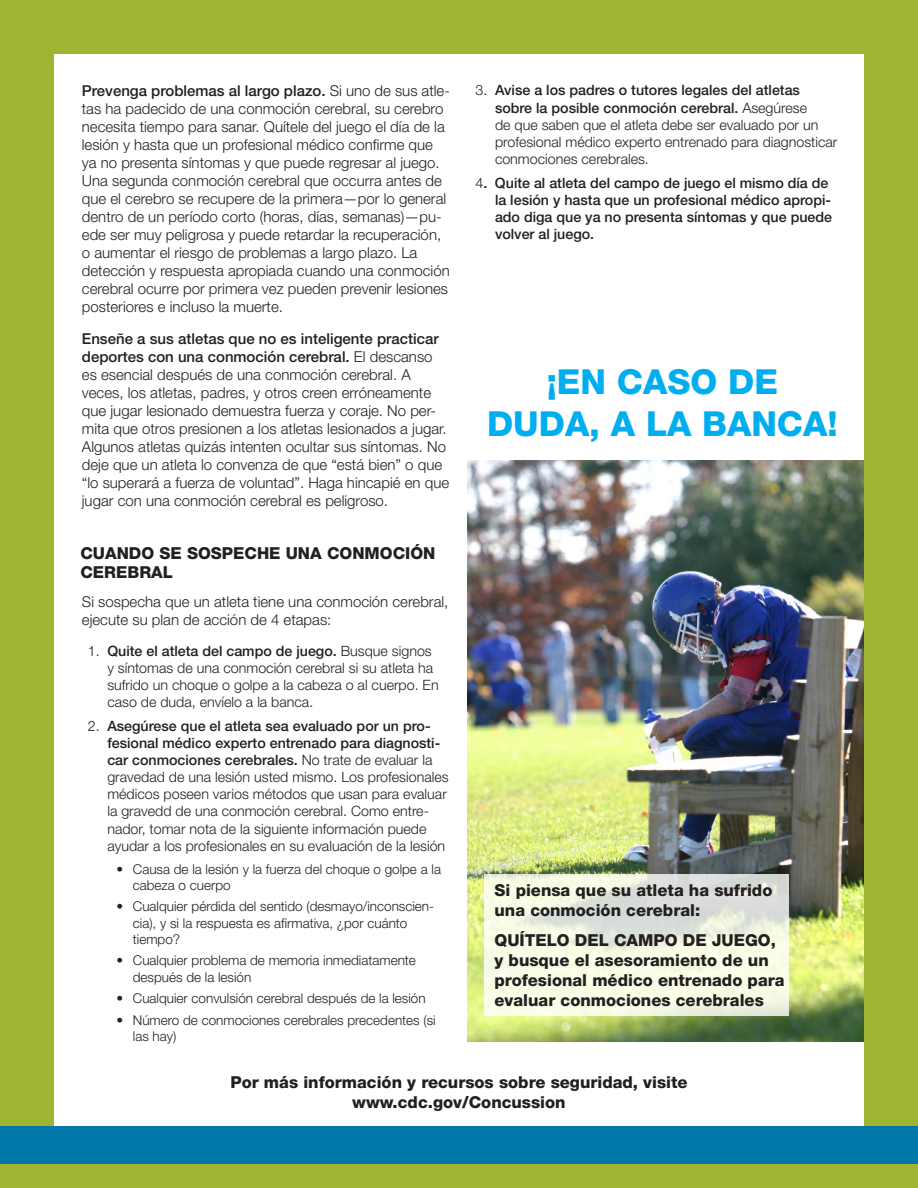
<style>
.page{position:relative;width:918px;height:1188px;background:#9eb432}
.page>*{position:absolute;margin:0;border:0;box-sizing:border-box;transform-origin:0 0}
.t1{font:800 34.5px/42px "Helvetica Neue LT Std";color:#00aeef;text-align:center}
.t2{font:800 16.5px/19.8px "Helvetica Neue LT Std";color:#231f20}
.BODY{font:300 15px/18px "Helvetica Neue LT Std";color:#231f20}
.BULLETS{font:300 14.25px/17.1px "Helvetica Neue LT Std";color:#231f20}
.BULLETS-2{font:500 14.25px/17.1px "Helvetica Neue LT Std";color:#231f20}
.bullet_subs{font:300 13.5px/16.2px "Helvetica Neue LT Std";color:#231f20}
.s1{font-weight:500}
.s2{font-weight:300}
</style>
<div class="page">
<div style="left:54px;top:54px;width:810px;height:1080px;background:#fff"></div>
<div style="left:0;top:1127px;width:918px;height:37px;background:#0078aa"></div>
<img style="left:468px;top:460px;width:396px;height:581px">
<svg style="left:484px;top:874px;width:305px;height:142px;background:#eef2e1"></svg>
<p class="BODY" style="left:82px;top:81px;width:370px"><span class="s1">Prevenga problemas al largo plazo.</span> Si uno de sus atle&shy;tas ha padecido de una conmoción cerebral, su cerebro necesita tiempo para sanar. Quítele del juego el día de la lesión y hasta que un profesional médico confirme que ya no presenta síntomas y que puede regresar al juego.<br>Una segunda conmoción cerebral que occurra antes de que el cerebro se recupere de la primera—por lo general dentro de un período corto (horas, días, semanas)—pu&shy;ede ser muy peligrosa y puede retardar la recuperación, o aumentar el riesgo de problemas a largo plazo. La detección y respuesta apropiada cuando una conmoción cerebral ocurre por primera vez pueden prevenir lesiones posteriores e incluso la muerte.</p>
<p class="BODY" style="left:82px;top:329px;width:369px"><span class="s1">Enseñe a sus atletas que no es inteligente practicar deportes con una conmoción cerebral.</span> El descanso es esencial después de una conmoción cerebral. A veces, los atletas, padres, y otros creen erróneamente que jugar lesionado demuestra fuerza y coraje. No per&shy;mita que otros presionen a los atletas lesionados a jugar.<br>Algunos atletas quizás intenten ocultar sus síntomas. No deje que un atleta lo convenza de que “está bien” o que “lo superará a fuerza de voluntad”. Haga hincapié en que jugar con una conmoción cerebral es peligroso.</p>
<p class="t2" style="left:80px;top:543px;width:357px">CUANDO SE SOSPECHE UNA CONMOCIÓN<br>CEREBRAL</p>
<p class="BODY" style="left:82px;top:593px;width:368px">Si sospecha que un atleta tiene una conmoción cerebral, ejecute su plan de acción de 4 etapas:</p>
<p class="BULLETS" style="left:107px;top:642px;width:333px;text-indent:-19px">1. <span class="s1">Quite el atleta del campo de juego.</span> Busque signos y síntomas de una conmoción cerebral si su atleta ha sufrido un choque o golpe a la cabeza o al cuerpo. En caso de duda, envíelo a la banca.</p>
<p class="BULLETS" style="left:107px;top:717px;width:343px;text-indent:-19px">2. <span class="s1">Asegúrese que el atleta sea evaluado por un pro&shy;fesional médico experto entrenado para diagnosti&shy;car conmociones cerebrales.</span> No trate de evaluar la gravedad de una lesión usted mismo. Los profesionales médicos poseen varios métodos que usan para evaluar la gravedd de una conmoción cerebral. Como entre&shy;nador, tomar nota de la siguiente información puede ayudar a los profesionales en su evaluación de la lesión</p>
<p class="bullet_subs" style="left:133px;top:860px;width:310px;text-indent:-16px">• Causa de la lesión y la fuerza del choque o golpe a la cabeza o cuerpo</p>
<p class="bullet_subs" style="left:133px;top:898px;width:303px;text-indent:-16px">• Cualquier pérdida del sentido (desmayo/inconscien&shy;cia), y si la respuesta es afirmativa, ¿por cuánto tiempo?</p>
<p class="bullet_subs" style="left:133px;top:952px;width:285px;text-indent:-16px">• Cualquier problema de memoria inmediatamente después de la lesión</p>
<p class="bullet_subs" style="left:116px;top:990px;width:311px">• Cualquier convulsión cerebral después de la lesión</p>
<p class="bullet_subs" style="left:133px;top:1012px;width:304px;text-indent:-16px">• Número de conmociones cerebrales precedentes (si las hay)</p>
<p class="BULLETS" style="left:495px;top:82px;width:344px;text-indent:-20px">3. <span class="s1">Avise a los padres o tutores legales del atletas sobre la posible conmoción cerebral.</span> Asegúrese<br>de que saben que el atleta debe ser evaluado por un profesional médico experto entrenado para diagnosticar conmociones cerebrales.</p>
<p class="BULLETS-2" style="left:495px;top:174px;width:339px;text-indent:-20px"><span class="s2">4</span>. Quite al atleta del campo de juego el mismo día de la lesión y hasta que un profesional médico apropi&shy;ado diga que ya no presenta síntomas y que puede volver al juego.</p>
<p class="t1" style="left:487px;top:361px;width:352px">¡EN CASO DE<br>DUDA, A LA BANCA!</p>
<p class="t2" style="left:495px;top:880px;width:279px">Si piensa que su atleta ha sufrido una conmoción cerebral:</p>
<p class="t2" style="left:495px;top:931px;width:292px">QUÍTELO DEL CAMPO DE JUEGO, y busque el asesoramiento de un profesional médico entrenado para evaluar conmociones cerebrales</p>
<p class="t2" style="left:230px;top:1072px;width:459px;text-align:center">Por más información y recursos sobre seguridad, visite www.cdc.gov/Concussion</p>
</div>
